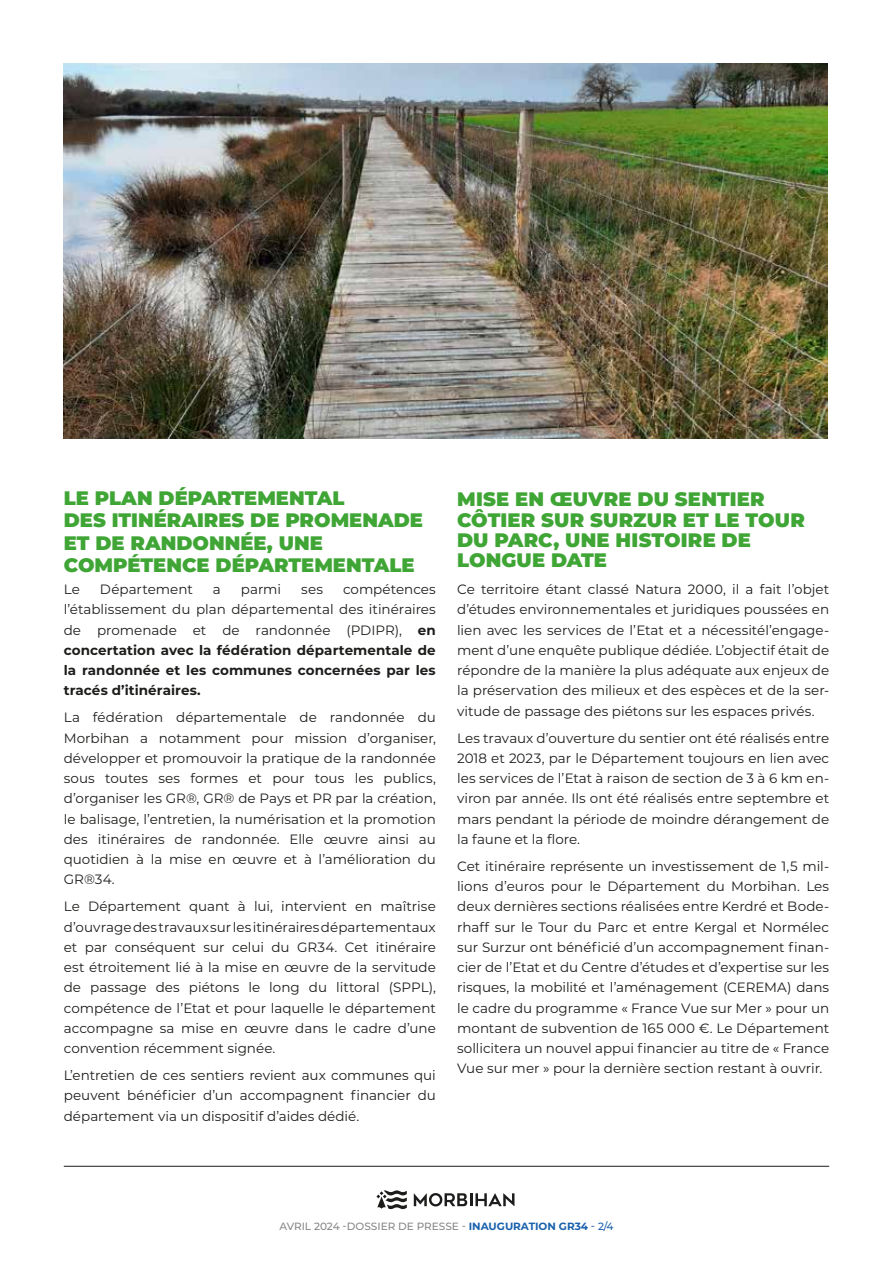
<style>
.page{position:relative;width:893px;height:1263px;background:#fff}
.page>*{position:absolute;margin:0;border:0;box-sizing:border-box;transform-origin:0 0}
.t1{font:900 19.5px/22.5px "Montserrat";color:#3fa535}
.t2{font:13.5px/20.2px "Montserrat";color:#1d1d1b;text-align:justify}
.t3{font:700 13.5px/20.2px "Montserrat";letter-spacing:.005em;color:#1d1d1b;text-align:justify}
.t4{font:500 10.5px "Montserrat";color:#878787}
.s1{font-weight:400}
.s2{font-weight:700;color:#1961ac}
.s3{color:#1961ac}
</style>
<div class="page">
<svg style="left:414px;top:1193px;width:100px;height:13px"></svg>
<svg style="left:376px;top:1190px;width:31px;height:19px"></svg>
<hr style="left:64px;top:1166px;width:765px;height:1px;background:#1d1d1b">
<img style="left:64px;top:64px;width:763px;height:375px">
<h1 class="t1" style="left:64px;top:485px;width:361px">LE PLAN DÉPARTEMENTAL<br>DES ITINÉRAIRES DE PROMENADE<br>ET DE RANDONNÉE, UNE<br>COMPÉTENCE DÉPARTEMENTALE</h1>
<p class="t2" style="left:64px;top:579px;width:18px">Le</p>
<p class="t2" style="left:100px;top:579px;width:94px">Département</p>
<p class="t2" style="left:213px;top:579px;width:9px">a</p>
<p class="t2" style="left:241px;top:579px;width:42px">parmi</p>
<p class="t2" style="left:301px;top:579px;width:23px">ses</p>
<p class="t3" style="left:64px;top:578px;width:374px;text-indent:279px"><span class="s1">compétences l’établissement du plan départemental des itinéraires de promenade et de randonnée (PDIPR),</span> en concertation avec la fédération départementale de la randonnée et les communes concernées par les tracés d’itinéraires.</p>
<p class="t2" style="left:64px;top:707px;width:374px">La fédération départementale de randonnée du Morbihan a notamment pour mission d’organiser, développer et promouvoir la pratique de la randonnée sous toutes ses formes et pour tous les publics, d’organiser les GR®, GR® de Pays et PR par la création, le balisage, l’entretien, la numérisation et la promotion des itinéraires de randonnée. Elle œuvre ainsi au quotidien à la mise en œuvre et à l’amélioration du GR®34.</p>
<p class="t2" style="left:64px;top:896px;width:374px">Le Département quant à lui, intervient en maîtrise d’ouvrage des travaux sur les itinéraires départementaux et par conséquent sur celui du GR34. Cet itinéraire est étroitement lié à la mise en œuvre de la servitude de passage des piétons le long du littoral (SPPL), compétence de l’Etat et pour laquelle le département accompagne sa mise en œuvre dans le cadre d’une convention récemment signée.</p>
<p class="t2" style="left:64px;top:1065px;width:374px">L’entretien de ces sentiers revient aux communes qui peuvent bénéficier d’un accompagnent financier du département via un dispositif d’aides dédié.</p>
<h1 class="t1" style="left:457px;top:488px;width:349px;line-height:20.2px">MISE EN ŒUVRE DU SENTIER<br>CÔTIER SUR SURZUR ET LE TOUR<br>DU PARC, UNE HISTOIRE DE<br>LONGUE DATE</h1>
<p class="t2" style="left:457px;top:579px;width:374px">Ce territoire étant classé Natura 2000, il a fait l’objet d’études environnementales et juridiques poussées en lien avec les services de l’Etat et a nécessitél’engage&shy;ment d’une enquête publique dédiée. L’objectif était de répondre de la manière la plus adéquate aux enjeux de la préservation des milieux et des espèces et de la ser&shy;vitude de passage des piétons sur les espaces privés.</p>
<p class="t2" style="left:457px;top:727px;width:374px">Les travaux d’ouverture du sentier ont été réalisés entre 2018 et 2023, par le Département toujours en lien avec les services de l’Etat à raison de section de 3 à 6 km en&shy;viron par année. Ils ont été réalisés entre septembre et mars pendant la période de moindre dérangement de la faune et la flore.</p>
<p class="t2" style="left:457px;top:855px;width:374px">Cet itinéraire représente un investissement de 1,5 mil&shy;lions d’euros pour le Département du Morbihan. Les deux dernières sections réalisées entre Kerdré et Bode&shy;rhaff sur le Tour du Parc et entre Kergal et Normélec sur Surzur ont bénéficié d’un accompagnement finan&shy;cier de l’Etat et du Centre d’études et d’expertise sur les risques, la mobilité et l’aménagement (CEREMA) dans le cadre du programme « France Vue sur Mer » pour un montant de subvention de 165 000 €. Le Département sollicitera un nouvel appui financier au titre de « France Vue sur mer » pour la dernière section restant à ouvrir.</p>
<p class="t4" style="left:279px;top:1219px;width:336px">AVRIL 2024 -DOSSIER DE PRESSE - <span class="s2">INAUGURATION GR34</span> <span class="s3">- 2/4</span></p>
</div>
